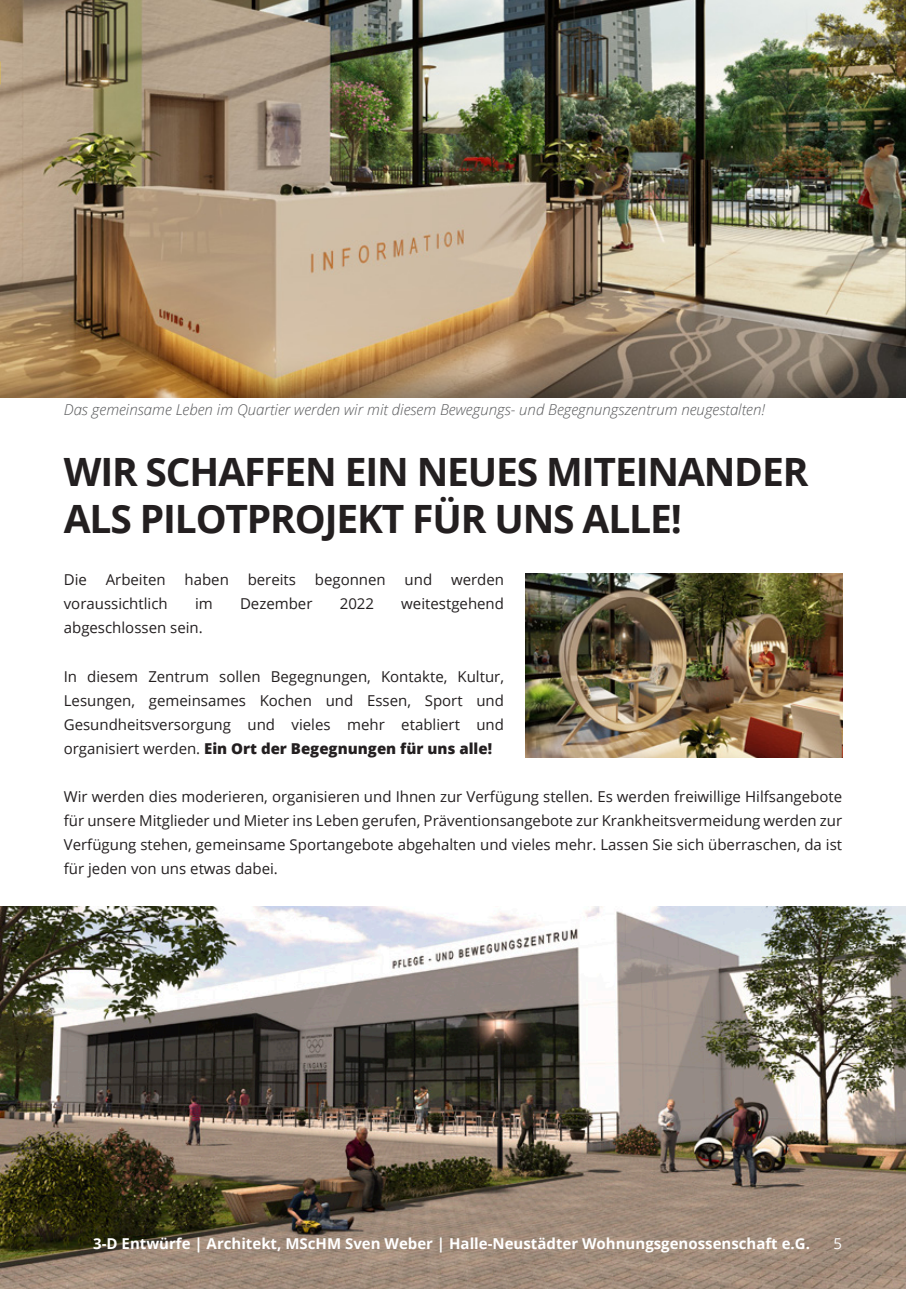
<style>
.page{position:relative;width:906px;height:1289px;background:#fff}
.page>*{position:absolute;margin:0;border:0;box-sizing:border-box;transform-origin:0 0}
.t1{font:700 39px/46.8px "Open Sans";letter-spacing:-.03em;color:#231f20}
.t2{font:15px/24px "Open Sans";color:#231f20;text-align:justify}
.t3{font:italic 300 15px "Open Sans";color:#57585a}
.t4{font:700 15px "Open Sans";color:#fff}
.t5{font:15px "Open Sans";color:#fff}
.s1{font-weight:800}
</style>
<div class="page">
<img style="left:0;top:0;width:906px;height:398px">
<img style="left:0;top:906px;width:906px;height:382px">
<img style="left:525px;top:573px;width:317px;height:184px">
<p class="t3" style="left:64px;top:399px;width:703px">Das gemeinsame Leben im Quartier werden wir mit diesem Bewegungs- und Begegnungszentrum neugestalten!</p>
<h1 class="t1" style="left:64px;top:447px;width:746px">WIR SCHAFFEN EIN NEUES MITEINANDER<br>ALS PILOTPROJEKT FÜR UNS ALLE!</h1>
<p class="t2" style="left:64px;top:567px;width:25px">Die</p>
<p class="t2" style="left:106px;top:567px;width:61px">Arbeiten</p>
<p class="t2" style="left:184px;top:567px;width:46px">haben</p>
<p class="t2" style="left:248px;top:567px;width:50px">bereits</p>
<p class="t2" style="left:315px;top:567px;width:72px">begonnen</p>
<p class="t2" style="left:404px;top:567px;width:29px">und</p>
<p class="t2" style="left:451px;top:567px;width:55px">werden</p>
<p class="t2" style="left:64px;top:591px;width:105px">voraussichtlich</p>
<p class="t2" style="left:195px;top:591px;width:19px">im</p>
<p class="t2" style="left:240px;top:591px;width:74px">Dezember</p>
<p class="t2" style="left:340px;top:591px;width:36px">2022</p>
<p class="t2" style="left:401px;top:591px;width:104px">weitestgehend</p>
<p class="t2" style="left:64px;top:615px;width:140px">abgeschlossen sein.</p>
<p class="t2" style="left:64px;top:663px;width:442px">In diesem Zentrum sollen Begegnungen, Kontakte, Kultur, Lesungen, gemeinsames Kochen und Essen, Sport und Gesundheitsversorgung und vieles mehr etabliert und organisiert werden. <span class="s1">Ein Ort der Begegnungen für uns alle!</span></p>
<p class="t2" style="left:64px;top:783px;width:780px">Wir werden dies moderieren, organisieren und Ihnen zur Verfügung stellen. Es werden freiwillige Hilfsangebote für unsere Mitglieder und Mieter ins Leben gerufen, Präventionsangebote zur Krankheitsvermeidung werden zur Verfügung stehen, gemeinsame Sportangebote abgehalten und vieles mehr. Lassen Sie sich überraschen, da ist für jeden von uns etwas dabei.</p>
<p class="t4" style="left:93px;top:1233px;width:718px">3-D Entwürfe | Architekt, MScHM Sven Weber | Halle-Neustädter Wohnungsgenossenschaft e.G.</p>
<p class="t5" style="left:833px;top:1233px;width:10px">5</p>
</div>
